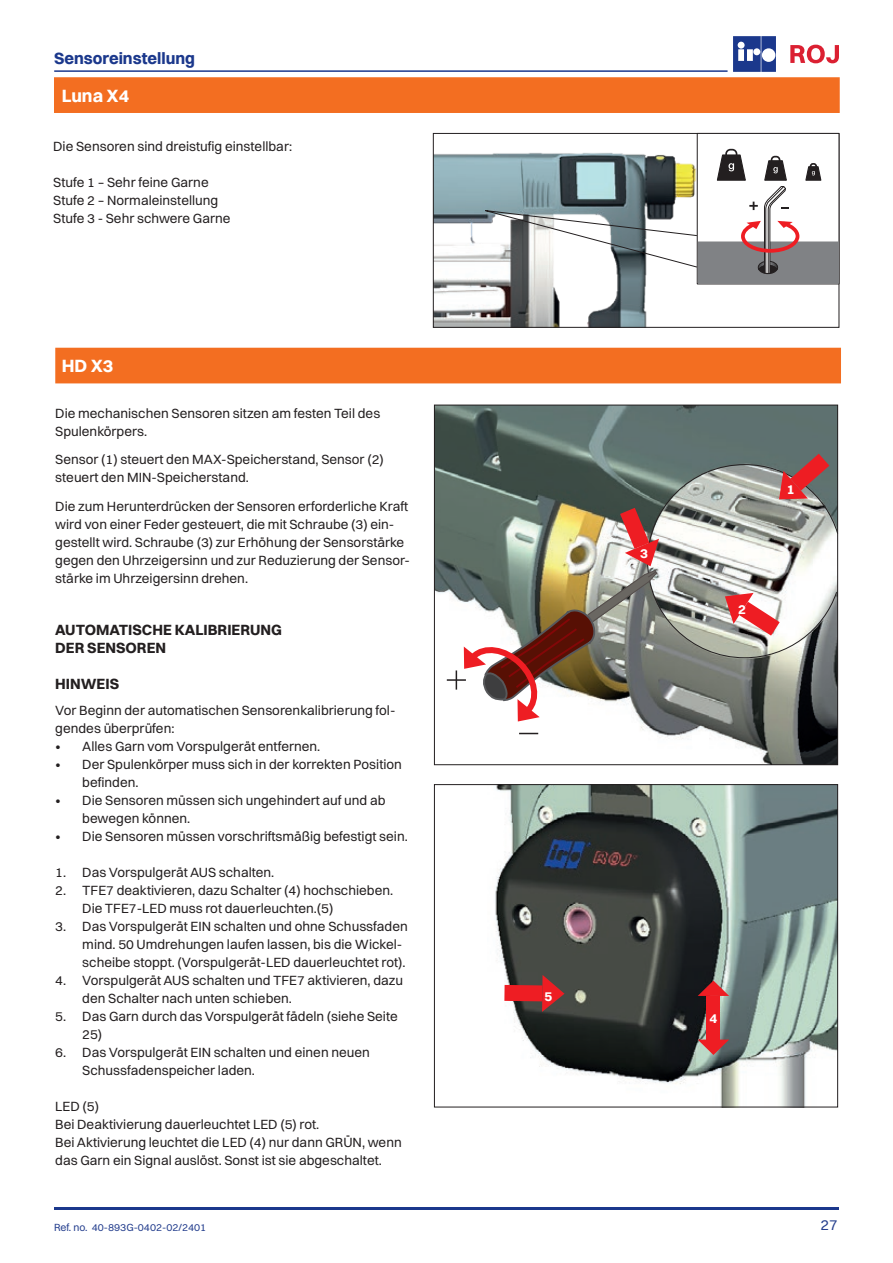
<style>
.page{position:relative;width:893px;height:1263px;background:#fff}
.page>*{position:absolute;margin:0;border:0;box-sizing:border-box;transform-origin:0 0}
.t1{font:700 18px "Switzer";color:#fff}
.t2{font:700 16.5px "Switzer";color:#1b388c}
.t3{font:700 15px/18px "Switzer";color:#231f20}
.t4{font:15px "Switzer";color:#253f8e}
.t5{font:13.5px/18px "Switzer";color:#231f20}
.t6{font:700 13.5px "Switzer";color:#fff}
.t7{font:10.5px "Switzer";color:#253f8e}
</style>
<div class="page">
<hr style="left:54px;top:70px;width:674px;height:2px;background:#1b388c">
<svg style="left:733px;top:36px;width:43px;height:36px"></svg>
<svg style="left:790px;top:45px;width:49px;height:18px"></svg>
<hr style="left:54px;top:1208px;width:785px;height:2px;background:#1b388c">
<div style="left:54px;top:77px;width:786px;height:36px;background:#f36e21;border:2px solid #f36e21"></div>
<div style="left:55px;top:348px;width:786px;height:35px;background:#f36e21"></div>
<img style="left:435px;top:135px;width:281px;height:191px">
<div style="left:433px;top:133px;width:406px;height:195px;border:1px solid #231f20"></div>
<img style="left:436px;top:407px;width:400px;height:356px">
<img style="left:495px;top:786px;width:341px;height:319px">
<div style="left:434px;top:784px;width:404px;height:323px;border:1px solid #231f20"></div>
<svg style="left:519px;top:733px;width:19px;height:1px"></svg>
<svg style="left:447px;top:454px;width:392px;height:267px"></svg>
<div style="left:707px;top:996px;width:13px;height:45px;background:#ee1d23"></div>
<svg style="left:698px;top:980px;width:31px;height:16px"></svg>
<svg style="left:698px;top:1039px;width:31px;height:16px"></svg>
<svg style="left:504px;top:975px;width:60px;height:37px;background:#9d3f40"></svg>
<div style="left:697px;top:133px;width:142px;height:151px;background:#fff"></div>
<div style="left:697px;top:133px;width:142px;height:151px;border:1px solid #231f20"></div>
<div style="left:698px;top:241px;width:141px;height:43px;background:#808285"></div>
<svg style="left:716px;top:148px;width:106px;height:126px"></svg>
<svg style="left:475px;top:209px;width:223px;height:59px"></svg>
<p class="t2" style="left:54px;top:48px;width:142px">Sensoreinstellung</p>
<h1 class="t1" style="left:62px;top:84px;width:69px">Luna X4</h1>
<p class="t5" style="left:53px;top:138px;width:240px">Die Sensoren sind dreistufig einstellbar:</p>
<p class="t5" style="left:53px;top:174px;width:179px">Stufe 1 – Sehr feine Garne<br>Stufe 2 – Normaleinstellung<br>Stufe 3 - Sehr schwere Garne</p>
<h1 class="t1" style="left:62px;top:355px;width:53px">HD X3</h1>
<p class="t5" style="left:55px;top:404px;width:326px">Die mechanischen Sensoren sitzen am festen Teil des<br>Spulenkörpers.</p>
<p class="t5" style="left:55px;top:451px;width:330px">Sensor (1) steuert den MAX-Speicherstand, Sensor (2) steuert den MIN-Speicherstand.</p>
<p class="t5" style="left:55px;top:497px;width:356px">Die zum Herunterdrücken der Sensoren erforderliche Kraft wird von einer Feder gesteuert, die mit Schraube (3) ein&shy;gestellt wird. Schraube (3) zur Erhöhung der Sensorstärke gegen den Uhrzeigersinn und zur Reduzierung der Sensor&shy;stärke im Uhrzeigersinn drehen.</p>
<p class="t3" style="left:55px;top:621px;width:228px">AUTOMATISCHE KALIBRIERUNG<br>DER SENSOREN</p>
<p class="t3" style="left:55px;top:674px;width:65px">HINWEIS</p>
<p class="t5" style="left:55px;top:702px;width:342px">Vor Beginn der automatischen Sensorenkalibrierung fol&shy;gendes überprüfen:</p>
<p class="t5" style="left:55px;top:738px;width:267px">• Alles Garn vom Vorspulgerät entfernen.</p>
<p class="t5" style="left:82px;top:756px;width:321px;text-indent:-27px">• Der Spulenkörper muss sich in der korrekten Position befinden.</p>
<p class="t5" style="left:82px;top:792px;width:305px;text-indent:-27px">• Die Sensoren müssen sich ungehindert auf und ab bewegen können.</p>
<p class="t5" style="left:55px;top:827px;width:354px">• Die Sensoren müssen vorschriftsmäßig befestigt sein.</p>
<p class="t5" style="left:55px;top:864px;width:221px">1. Das Vorspulgerät AUS schalten.</p>
<p class="t5" style="left:82px;top:881px;width:312px;text-indent:-27px">2. TFE7 deaktivieren, dazu Schalter (4) hochschieben.<br>Die TFE7-LED muss rot dauerleuchten.(5)</p>
<p class="t5" style="left:82px;top:917px;width:327px;text-indent:-27px">3. Das Vorspulgerät EIN schalten und ohne Schussfaden mind. 50 Umdrehungen laufen lassen, bis die Wickel&shy;scheibe stoppt. (Vorspulgerät-LED dauerleuchtet rot).</p>
<p class="t5" style="left:82px;top:971px;width:322px;text-indent:-27px">4. Vorspulgerät AUS schalten und TFE7 aktivieren, dazu den Schalter nach unten schieben.</p>
<p class="t5" style="left:82px;top:1007px;width:317px;text-indent:-27px">5. Das Garn durch das Vorspulgerät fädeln (siehe Seite<br>25)</p>
<p class="t5" style="left:82px;top:1043px;width:289px;text-indent:-27px">6. Das Vorspulgerät EIN schalten und einen neuen<br>Schussfadenspeicher laden.</p>
<p class="t5" style="left:55px;top:1097px;width:348px">LED (5)<br>Bei Deaktivierung dauerleuchtet LED (5) rot.<br>Bei Aktivierung leuchtet die LED (4) nur dann GRÜN, wenn das Garn ein Signal auslöst. Sonst ist sie abgeschaltet.</p>
<p class="t7" style="left:54px;top:1221px;width:154px">Ref. no. 40-893G-0402-02/2401</p>
<p class="t6" style="left:640px;top:545px;width:9px">3</p>
<p class="t6" style="left:787px;top:481px;width:9px">1</p>
<p class="t6" style="left:738px;top:601px;width:9px">2</p>
<p class="t6" style="left:545px;top:988px;width:9px">5</p>
<p class="t6" style="left:709px;top:1010px;width:9px">4</p>
<p class="t4" style="left:820px;top:1216px;width:19px">27</p>
</div>
